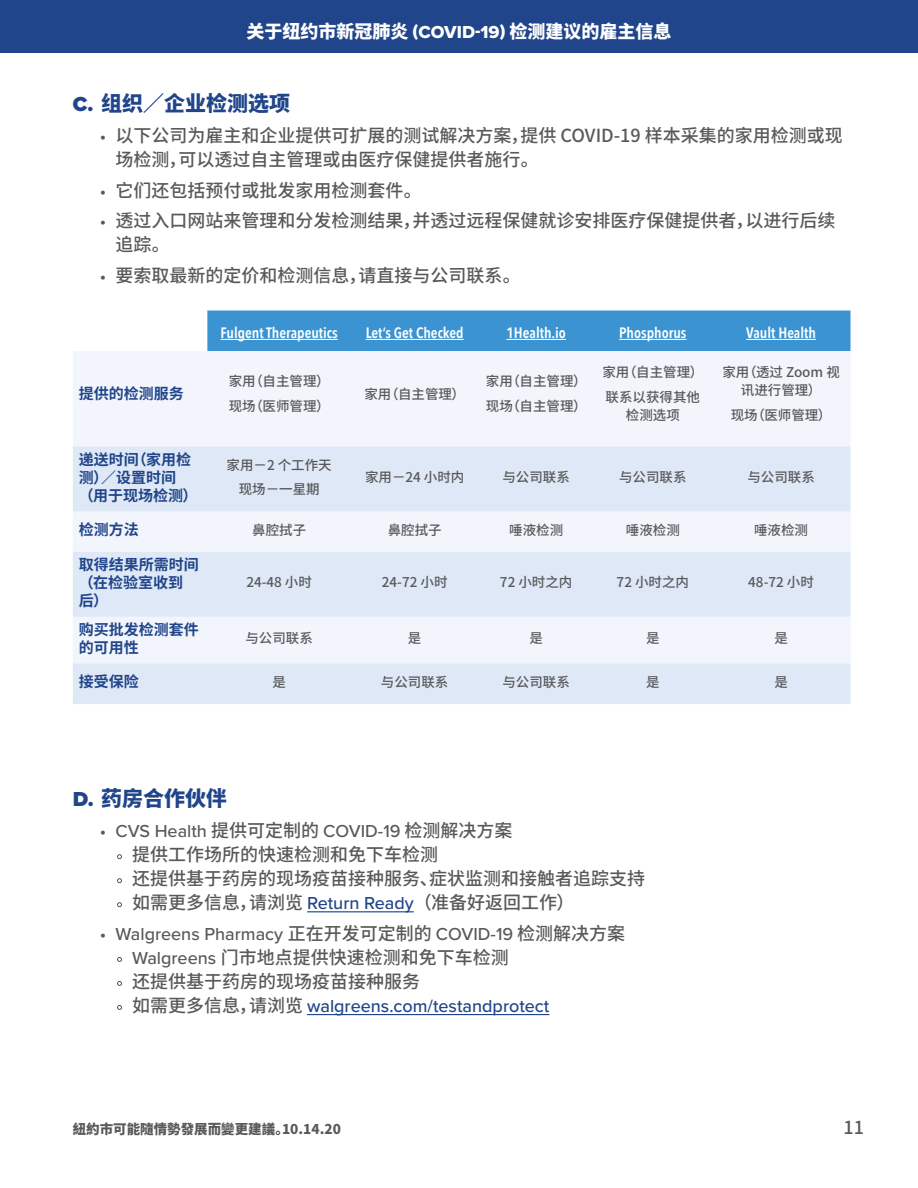
<style>
.page{position:relative;width:918px;height:1188px;background:#fff}
.page>*{position:absolute;margin:0;border:0;box-sizing:border-box;transform-origin:0 0}
.t1{font:900 21px "Noto Sans SC";color:#20458a}
.t2{font:500 18px/24px "Noto Sans SC";color:#58595b}
.t3{font:500 18px "Proxima Nova";color:#58595b}
.t4{font:500 18px "Proxima Nova";color:#20458a}
.t5{font:900 18px "Noto Sans SC";color:#fff}
.t6{font:700 15px/18px "Noto Sans SC";color:#20458a}
.t7{font:600 15px "Avenir Next Condensed";color:#fff}
.t8{font:500 13.5px/24.8px "Noto Sans SC";color:#58595b}
.t9{font:900 13.5px "Noto Sans SC";color:#58595b}
.s1{font-family:"Proxima Nova Extrabld";font-weight:400}
.s2{font-family:"Proxima Nova"}
.s3{font-family:"Noto Sans SC"}
.s4{font-family:"Proxima Nova";color:#20458a}
.s5{color:#58595b}
.s6{font-family:"Noto Sans SC";color:#58595b}
</style>
<div class="page">
<div style="left:0;top:0;width:918px;height:53px;background:#20458a"></div>
<hr style="left:307px;top:911px;width:107px;height:1px;background:#20458a">
<hr style="left:307px;top:1014px;width:242px;height:1px;background:#20458a">
<div style="left:207px;top:310px;width:643px;height:41px;background:#3b94d1"></div>
<div style="left:73px;top:351px;width:777px;height:96px;background:#f2f5fb"></div>
<svg style="left:73px;top:447px;width:777px;height:257px;fill:#dfe8f6"></svg>
<hr style="left:221px;top:339px;width:117px;height:1px;background:#fff">
<hr style="left:366px;top:339px;width:98px;height:1px;background:#fff">
<hr style="left:506px;top:339px;width:60px;height:1px;background:#fff">
<hr style="left:619px;top:339px;width:68px;height:1px;background:#fff">
<hr style="left:746px;top:339px;width:70px;height:1px;background:#fff">
<p class="t5" style="left:246px;top:21px;width:427px">关于纽约市新冠肺炎 <span class="s1">(COVID-19)</span> 检测建议的雇主信息</p>
<p class="t1" style="left:73px;top:92px;width:219px"><span class="s2">C.</span> 组织∕企业检测选项</p>
<p class="t2" style="left:116px;top:124px;width:729px;text-indent:-16px"><span class="s2">•</span> 以下公司为雇主和企业提供可扩展的测试解决方案，提供 COVID-19 样本采集的家用检测或现场检测，可以透过自主管理或由医疗保健提供者施行。</p>
<p class="t2" style="left:100px;top:178px;width:323px"><span class="s2">•</span> 它们还包括预付或批发家用检测套件。</p>
<p class="t2" style="left:116px;top:209px;width:721px;text-indent:-16px"><span class="s2">•</span> 透过入口网站来管理和分发检测结果，并透过远程保健就诊安排医疗保健提供者，以进行后续追踪。</p>
<p class="t2" style="left:100px;top:264px;width:422px"><span class="s2">•</span> 要索取最新的定价和检测信息，请直接与公司联系。</p>
<p class="t7" style="left:221px;top:324px;width:119px">Fulgent Therapeutics</p>
<p class="t7" style="left:366px;top:324px;width:100px">Let’s Get Checked</p>
<p class="t7" style="left:506px;top:324px;width:61px">1Health.io</p>
<p class="t7" style="left:619px;top:324px;width:69px">Phosphorus</p>
<p class="t7" style="left:746px;top:324px;width:71px">Vault Health</p>
<p class="t6" style="left:79px;top:385px;width:106px">提供的检测服务</p>
<p class="t8" style="left:229px;top:369px;width:102px">家用（自主管理）现场（医师管理）</p>
<p class="t6" style="left:79px;top:450px;width:120px">递送时间（家用检测）∕设置时间<br>（用于现场检测）</p>
<p class="t8" style="left:227px;top:453px;width:107px;text-align:center">家用－2 个工作天现场－一星期</p>
<p class="t8" style="left:364px;top:382px;width:102px">家用（自主管理）</p>
<p class="t8" style="left:486px;top:369px;width:102px">家用（自主管理）现场（自主管理）</p>
<p class="t8" style="left:602px;top:360px;width:102px">家用（自主管理）联系以获得其他</p>
<p class="t8" style="left:626px;top:403px;width:55px">检测选项</p>
<p class="t8" style="left:722px;top:364px;width:119px;line-height:18px;text-align:center">家用（透过 Zoom 视讯进行管理）</p>
<p class="t8" style="left:731px;top:403px;width:102px">现场（医师管理）</p>
<p class="t8" style="left:365px;top:465px;width:101px">家用－24 小时内</p>
<p class="t8" style="left:502px;top:465px;width:69px">与公司联系</p>
<p class="t8" style="left:619px;top:465px;width:69px">与公司联系</p>
<p class="t8" style="left:747px;top:465px;width:69px">与公司联系</p>
<p class="t6" style="left:79px;top:521px;width:62px">检测方法</p>
<p class="t8" style="left:252px;top:518px;width:55px">鼻腔拭子</p>
<p class="t8" style="left:388px;top:518px;width:55px">鼻腔拭子</p>
<p class="t8" style="left:509px;top:518px;width:55px">唾液检测</p>
<p class="t8" style="left:626px;top:518px;width:55px">唾液检测</p>
<p class="t8" style="left:754px;top:518px;width:55px">唾液检测</p>
<p class="t6" style="left:79px;top:556px;width:122px">取得结果所需时间（在检验室收到后）</p>
<p class="t8" style="left:246px;top:570px;width:67px">24-48 小时</p>
<p class="t8" style="left:382px;top:570px;width:67px">24-72 小时</p>
<p class="t8" style="left:500px;top:570px;width:74px">72 小时之内</p>
<p class="t8" style="left:617px;top:570px;width:74px">72 小时之内</p>
<p class="t8" style="left:748px;top:570px;width:67px">48-72 小时</p>
<p class="t6" style="left:79px;top:620px;width:122px">购买批发检测套件的可用性</p>
<p class="t8" style="left:245px;top:626px;width:69px">与公司联系</p>
<p class="t8" style="left:408px;top:626px;width:15px">是</p>
<p class="t8" style="left:529px;top:626px;width:15px">是</p>
<p class="t8" style="left:646px;top:626px;width:15px">是</p>
<p class="t8" style="left:774px;top:626px;width:15px">是</p>
<p class="t6" style="left:79px;top:673px;width:62px">接受保险</p>
<p class="t8" style="left:272px;top:670px;width:15px">是</p>
<p class="t8" style="left:381px;top:670px;width:69px">与公司联系</p>
<p class="t8" style="left:502px;top:670px;width:69px">与公司联系</p>
<p class="t8" style="left:646px;top:670px;width:15px">是</p>
<p class="t8" style="left:774px;top:670px;width:15px">是</p>
<p class="t1" style="left:73px;top:787px;width:156px"><span class="s2">D.</span> 药房合作伙伴</p>
<p class="t3" style="left:100px;top:818px;width:414px">• CVS Health <span class="s3">提供可定制的</span> COVID-19 <span class="s3">检测解决方案</span></p>
<p class="t2" style="left:116px;top:843px;width:323px"><span class="s2">•</span> 提供工作场所的快速检测和免下车检测</p>
<p class="t2" style="left:116px;top:867px;width:530px"><span class="s2">•</span> 还提供基于药房的现场疫苗接种服务、症状监测和接触者追踪支持</p>
<p class="t2" style="left:116px;top:891px;width:460px"><span class="s2">•</span> 如需更多信息，请浏览 <span class="s4">Return Ready</span>（准备好返回工作）</p>
<p class="t3" style="left:100px;top:920px;width:527px">• Walgreens Pharmacy <span class="s3">正在开发可定制的</span> COVID-19 <span class="s3">检测解决方案</span></p>
<p class="t2" style="left:116px;top:946px;width:394px"><span class="s2">• Walgreens</span> 门市地点提供快速检测和免下车检测</p>
<p class="t2" style="left:116px;top:970px;width:305px"><span class="s2">•</span> 还提供基于药房的现场疫苗接种服务</p>
<p class="t4" style="left:116px;top:992px;width:435px"><span class="s5">•</span> <span class="s6">如需更多信息，请浏览</span> walgreens.com/testandprotect</p>
<p class="t9" style="left:73px;top:1122px;width:270px">紐約市可能隨情勢發展而變更建議。10.14.20</p>
<p class="t2" style="left:843px;top:1116px;width:22px">11</p>
</div>
